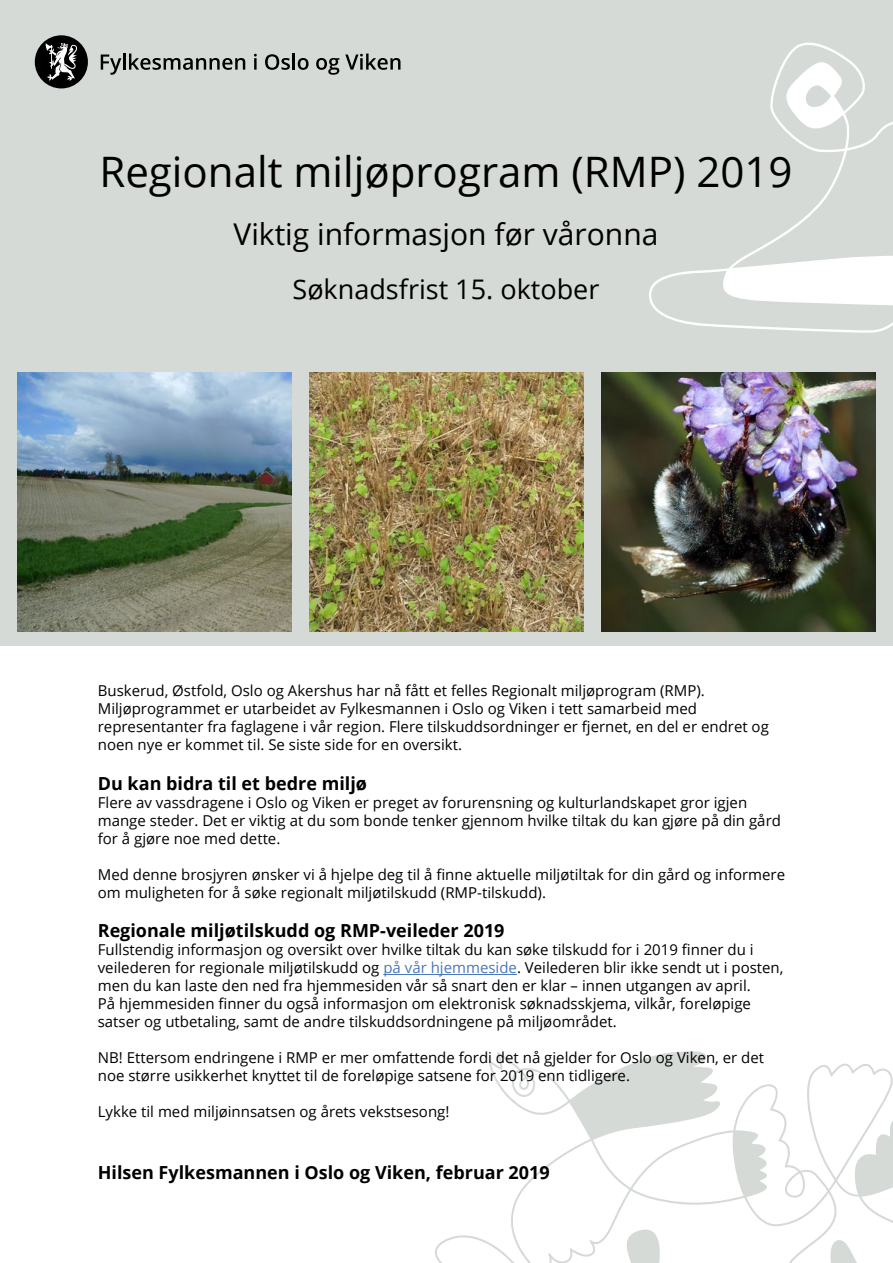
<style>
.page{position:relative;width:893px;height:1263px;background:#fff}
.page>*{position:absolute;margin:0;border:0;box-sizing:border-box;transform-origin:0 0}
.t1{font:42px "Open Sans";color:#000}
.t2{font:30px "Open Sans";color:#000}
.t3{font:27px "Open Sans";color:#000}
.t4{font:700 18px "Open Sans";color:#000}
.t5{font:15px/18px "Open Sans";color:#000}
.s1{color:#4978bc}
</style>
<div class="page">
<div style="left:0;top:0;width:893px;height:646px;background:#d5dad7"></div>
<svg style="left:649px;top:42px;width:244px;height:291px"></svg>
<svg style="left:101px;top:55px;width:20px;height:20px"></svg>
<hr style="left:123px;top:54px;width:3px;height:16px;background:#000">
<svg style="left:129px;top:54px;width:116px;height:16px"></svg>
<svg style="left:254px;top:54px;width:3px;height:16px"></svg>
<svg style="left:265px;top:54px;width:44px;height:16px"></svg>
<svg style="left:316px;top:58px;width:23px;height:17px"></svg>
<svg style="left:345px;top:54px;width:55px;height:16px"></svg>
<div style="left:35px;top:35px;width:53px;height:53px;background:#000;border-radius:50%"></div>
<svg style="left:45px;top:43px;width:32px;height:38px"></svg>
<img style="left:309px;top:372px;width:275px;height:259px">
<img style="left:17px;top:372px;width:275px;height:259px">
<img style="left:601px;top:372px;width:275px;height:259px">
<svg style="left:435px;top:1051px;width:458px;height:212px"></svg>
<hr style="left:383px;top:974px;width:134px;height:1px;background:#4978bc">
<h1 class="t1" style="left:99px;top:143px;width:695px">Regionalt miljøprogram (RMP) 2019</h1>
<h2 class="t2" style="left:233px;top:214px;width:426px">Viktig informasjon før våronna</h2>
<h3 class="t3" style="left:293px;top:271px;width:308px">Søknadsfrist 15. oktober</h3>
<p class="t5" style="left:98px;top:681px;width:673px">Buskerud, Østfold, Oslo og Akershus har nå fått et felles Regionalt miljøprogram (RMP).<br>Miljøprogrammet er utarbeidet av Fylkesmannen i Oslo og Viken i tett samarbeid med representanter fra faglagene i vår region. Flere tilskuddsordninger er fjernet, en del er endret og noen nye er kommet til. Se siste side for en oversikt.</p>
<p class="t4" style="left:98px;top:770px;width:271px">Du kan bidra til et bedre miljø</p>
<p class="t5" style="left:98px;top:793px;width:685px">Flere av vassdragene i Oslo og Viken er preget av forurensning og kulturlandskapet gror igjen mange steder. Det er viktig at du som bonde tenker gjennom hvilke tiltak du kan gjøre på din gård for å gjøre noe med dette.</p>
<p class="t5" style="left:98px;top:865px;width:689px">Med denne brosjyren ønsker vi å hjelpe deg til å finne aktuelle miljøtiltak for din gård og informere om muligheten for å søke regionalt miljøtilskudd (RMP-tilskudd).</p>
<p class="t4" style="left:98px;top:918px;width:408px">Regionale miljøtilskudd og RMP-veileder 2019</p>
<p class="t5" style="left:98px;top:940px;width:687px">Fullstendig informasjon og oversikt over hvilke tiltak du kan søke tilskudd for i 2019 finner du i veilederen for regionale miljøtilskudd og <span class="s1">på vår hjemmeside</span>. Veilederen blir ikke sendt ut i posten, men du kan laste den ned fra hjemmesiden vår så snart den er klar – innen utgangen av april.<br>På hjemmesiden finner du også informasjon om elektronisk søknadsskjema, vilkår, foreløpige satser og utbetaling, samt de andre tilskuddsordningene på miljøområdet.</p>
<p class="t5" style="left:98px;top:1048px;width:668px">NB! Ettersom endringene i RMP er mer omfattende fordi det nå gjelder for Oslo og Viken, er det noe større usikkerhet knyttet til de foreløpige satsene for 2019 enn tidligere.</p>
<p class="t5" style="left:98px;top:1102px;width:353px">Lykke til med miljøinnsatsen og årets vekstsesong!</p>
<p class="t4" style="left:98px;top:1159px;width:453px">Hilsen Fylkesmannen i Oslo og Viken, februar 2019</p>
</div>
